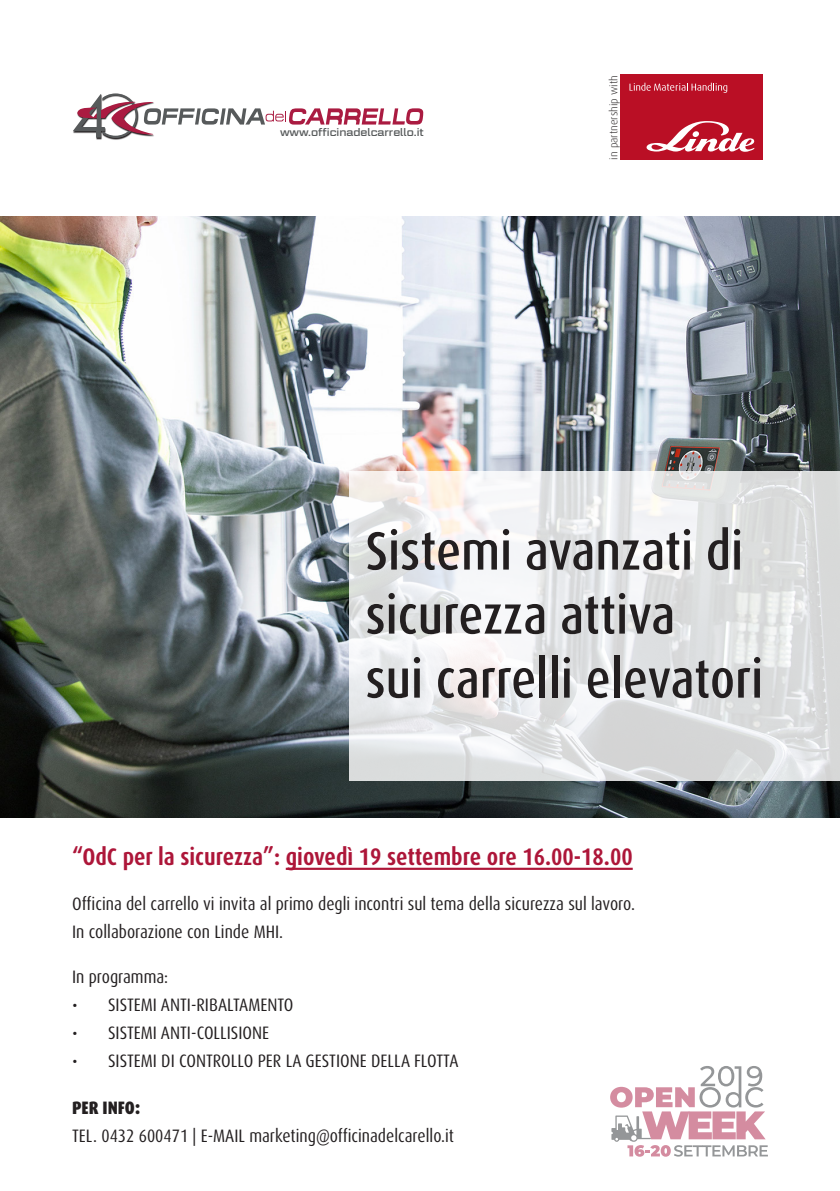
<style>
.page{position:relative;width:840px;height:1191px;background:#fff}
.page>*{position:absolute;margin:0;border:0;box-sizing:border-box;transform-origin:0 0}
.t1{font:500 condensed 54px/64px "Dax Pro";color:#231f20}
.t2{font:700 condensed 24px "Dax Pro";color:#ad1639}
.t3{font:condensed 18px/28px "Dax Pro";color:#231f20}
.t4{font:900 condensed 18px "Dax Pro";color:#231f20}
.t5{font:300 11px "Dax Pro";color:#231f20}
.t6{font:10.8px "Geom Graphic";letter-spacing:-.005em;color:#575a5b}
</style>
<div class="page">
<img style="left:96px;top:139px;width:26px;height:1px">
<svg style="left:73px;top:93px;width:350px;height:46px"></svg>
<div style="left:620px;top:75px;width:142px;height:85px;background:#ba0f25"></div>
<svg style="left:646px;top:121px;width:108px;height:31px"></svg>
<svg style="left:629px;top:83px;width:97px;height:10px"></svg>
<img style="left:0;top:217px;width:839px;height:601px">
<svg style="left:349px;top:471px;width:490px;height:309px"></svg>
<hr style="left:285px;top:867px;width:347px;height:3px;background:#ad1639">
<svg style="left:610px;top:1066px;width:157px;height:90px"></svg>
<p class="t6" style="left:280px;top:126px;width:145px">www.officinadelcarrello.it</p>
<p class="t5" style="left:606px;top:160px;width:86px;rotate:-90deg">in partnership with</p>
<p class="t1" style="left:365px;top:519px;width:379px">Sistemi avanzati di sicurezza attiva</p>
<p class="t1" style="left:365px;top:647px;width:399px">sui carrelli elevatori</p>
<p class="t2" style="left:72px;top:841px;width:562px">“OdC per la sicurezza”: giovedì 19 settembre ore 16.00-18.00</p>
<p class="t3" style="left:72px;top:890px;width:564px">Officina del carrello vi invita al primo degli incontri sul tema della sicurezza sul lavoro.<br>In collaborazione con Linde MHI.</p>
<p class="t3" style="left:72px;top:963px;width:98px">In programma:</p>
<p class="t3" style="left:72px;top:991px;width:223px">• SISTEMI ANTI-RIBALTAMENTO</p>
<p class="t3" style="left:72px;top:1019px;width:198px">• SISTEMI ANTI-COLLISIONE</p>
<p class="t3" style="left:72px;top:1047px;width:388px">• SISTEMI DI CONTROLLO PER LA GESTIONE DELLA FLOTTA</p>
<p class="t4" style="left:72px;top:1096px;width:70px">PER INFO:</p>
<p class="t3" style="left:72px;top:1122px;width:383px">TEL. 0432 600471 | E-MAIL marketing@officinadelcarello.it</p>
</div>
